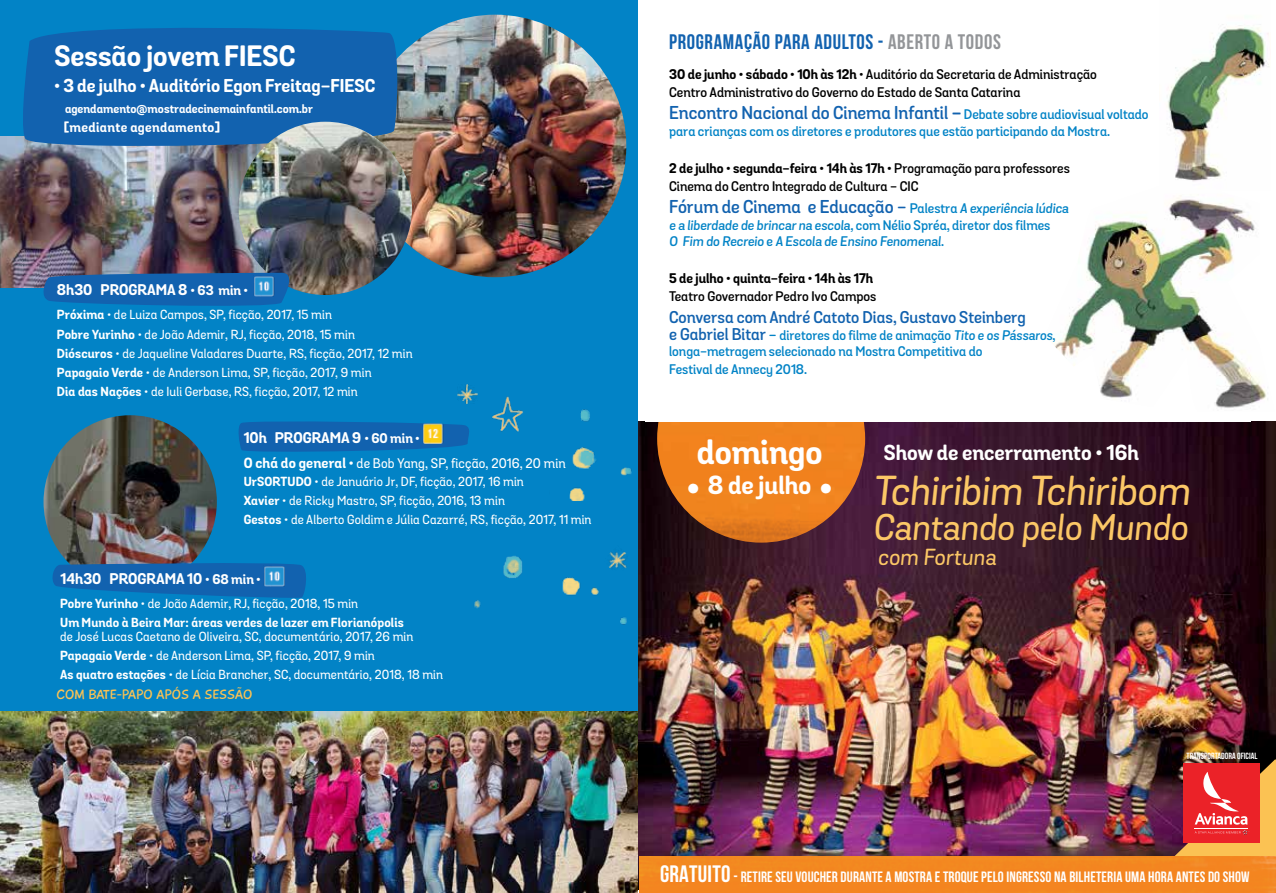
<style>
.page{position:relative;width:1276px;height:893px;background:#fff}
.page>*{position:absolute;margin:0;border:0;box-sizing:border-box;transform-origin:0 0}
.t1{font:italic 500 40.5px "Grota Sans Alt Rounded";color:#fbc766}
.t2{font:italic 500 36px "Grota Sans Alt Rounded";color:#fbc766}
.t3{font:700 33.6px "Grota Sans Alt Rounded";color:#fff}
.t4{font:700 28.5px "Grota Sans Alt Rounded";color:#fff}
.t5{font:700 25.2px "Grota Sans Alt Rounded";color:#fff}
.t6{font:italic 500 22.5px "Grota Sans Alt Rounded";letter-spacing:.01em;color:#fbc766}
.t7{font:700 21px "Bebas Neue";letter-spacing:.03em;color:#1262af}
.t8{font:700 21px "Grota Sans Alt Rounded";color:#fff}
.t9{font:600 18px "Grota Sans Alt Rounded";color:#1262af}
.t10{font:700 18px "Grota Sans Alt Rounded";color:#fff}
.t11{font:600 16.5px "Grota Sans Alt Rounded";color:#1262af}
.t12{font:700 15px "Bebas Neue";letter-spacing:.01em;color:#fff}
.t13{font:700 15px "Grota Sans Alt Rounded";color:#fff}
.t14{font:600 13.5px/18px "Grota Sans Alt Rounded";color:#000}
.t15{font:600 13.5px/16.5px "Grota Sans Alt Rounded";color:#0283c6}
.t16{font:italic 600 13.5px/16.5px "Grota Sans Alt Rounded";color:#0283c6}
.t17{font:700 13.5px "Grota Sans Alt Rounded";letter-spacing:.025em;color:#fff}
.t18{font:500 13.5px "Grota Sans Alt Rounded";letter-spacing:.01em;color:#fff}
.t19{font:700 13.5px "Grota Sans Alt Rounded";color:#000}
.t20{font:13.5px "Playtime With Hot Toddies";color:#fbc253}
.t21{font:500 12.75px/19px "Grota Sans Alt Rounded";letter-spacing:.01em;color:#fff}
.t22{font:700 12.75px/19px "Grota Sans Alt Rounded";letter-spacing:.01em;color:#fff}
.t23{font:700 12px "Grota Sans Alt Rounded";color:#fff}
.t24{font:700 9px "Bebas Neue";color:#fff}
.s1{font-size:15px}
.s2{font-weight:700}
.s3{font-weight:700;font-size:14.25px}
.s4{font-weight:500}
.s5{color:#939598}
.s6{font-size:13.5px;color:#0283c6}
.s7{font-style:italic;font-size:13.5px;color:#0283c6}
.s8{font-style:normal}
.s9{font-size:16.5px;color:#1262af}
.s10{font-style:italic}
.s11{font-size:42px}
.s12{font-size:23.7px}
.s13{font-size:16.35px}
</style>
<div class="page">
<img style="left:638px;top:421px;width:638px;height:469px">
<img style="left:657px;top:335px;width:208px;height:208px;border-radius:104px">
<svg style="left:1168px;top:759px;width:108px;height:98px;background:#d05340"></svg>
<div style="left:639px;top:857px;width:637px;height:36px;background:#f38620"></div>
<div style="left:645px;top:307px;width:606px;height:114px;background:#fff"></div>
<img style="left:1054px;top:195px;width:214px;height:214px">
<div style="left:0;top:0;width:638px;height:891px;background:#0283c6"></div>
<svg style="left:238px;top:421px;width:231px;height:31px;background:#0f66b1"></svg>
<img style="left:422px;top:423px;width:21px;height:21px">
<img style="left:0;top:137px;width:266px;height:150px">
<img style="left:364px;top:15px;width:262px;height:262px;border-radius:131px">
<svg style="left:18px;top:28px;width:383px;height:124px;background:#1866ae"></svg>
<img style="left:44px;top:415px;width:173px;height:173px;border-radius:87px">
<img style="left:239px;top:122px;width:173px;height:173px;border-radius:87px">
<svg style="left:40px;top:272px;width:257px;height:34px;background:#1864ab"></svg>
<img style="left:253px;top:276px;width:21px;height:20px">
<svg style="left:52px;top:561px;width:254px;height:37px"></svg>
<img style="left:264px;top:566px;width:20px;height:20px">
<img style="left:492px;top:396px;width:31px;height:36px">
<img style="left:0;top:711px;width:638px;height:182px">
<img style="left:474px;top:556px;width:153px;height:69px">
<img style="left:457px;top:384px;width:20px;height:20px">
<img style="left:602px;top:552px;width:25px;height:24px">
<img style="left:1168px;top:24px;width:102px;height:158px">
<img style="left:569px;top:409px;width:90px;height:94px">
<h3 class="t4" style="left:54px;top:38px;width:242px">Sessão jovem FIESC</h3>
<h3 class="t10" style="left:54px;top:75px;width:323px">• 3 de julho • Auditório Egon Freitag-FIESC</h3>
<p class="t23" style="left:65px;top:101px;width:250px">agendamento@mostradecinemainfantil.com.br</p>
<p class="t17" style="left:64px;top:119px;width:158px">[mediante agendamento]</p>
<p class="t13" style="left:57px;top:280px;width:54px">8h30 programa</p>
<p class="t17" style="left:178px;top:282px;width:71px"><span class="s1">8</span> • 63 min •</p>
<p class="t21" style="left:57px;top:306px;width:357px"><span class="s2">Próxima</span> • de Luiza Campos, SP, ficção, 2017, 15 min<br><span class="s2">Pobre Yurinho</span> • de João Ademir, RJ, ficção, 2018, 15 min <span class="s2">Dióscuros</span> • de Jaqueline Valadares Duarte, RS, ficção, 2017, 12 min <span class="s2">Papagaio Verde</span> • de Anderson Lima, SP, ficção, 2017, 9 min<br><span class="s2">Dia das Nações</span> • de Iuli Gerbase, RS, ficção, 2017, 12 min</p>
<p class="t13" style="left:244px;top:428px;width:42px">10h programa</p>
<p class="t17" style="left:352px;top:429px;width:69px"><span class="s1">9</span> • 60 min •</p>
<p class="t18" style="left:244px;top:455px;width:323px"><span class="s3">O chá do general •</span> de Bob Yang, SP, ficção, 2016, 20 min</p>
<p class="t21" style="left:244px;top:473px;width:349px"><span class="s2">UrSORTUDO</span> • de Januário Jr, DF, ficção, 2017, 16 min<br><span class="s2">Xavier</span> • de Ricky Mastro, SP, ficção, 2016, 13 min<br><span class="s2">Gestos</span> • de Alberto Goldim e Júlia Cazarré, RS, ficção, 2017, 11 min</p>
<p class="t13" style="left:61px;top:569px;width:60px">14h30 programa</p>
<p class="t17" style="left:187px;top:570px;width:75px"><span class="s1">10</span> • 68 min •</p>
<p class="t22" style="left:60px;top:595px;width:345px">Pobre Yurinho <span class="s4">• de João Ademir, RJ, ficção, 2018, 15 min<br></span>Um Mundo à Beira Mar: áreas verdes de lazer em Florianópolis</p>
<p class="t21" style="left:60px;top:627px;width:384px">de José Lucas Caetano de Oliveira, SC, documentário, 2017, 26 min<br><span class="s2">Papagaio Verde</span> • de Anderson Lima, SP, ficção, 2017, 9 min<br><span class="s2">As quatro estações</span> • de Lícia Brancher, SC, documentário, 2018, 18 min</p>
<p class="t20" style="left:57px;top:686px;width:197px">COM BATE-PAPO APÓS A SESSÃO</p>
<h3 class="t7" style="left:669px;top:30px;width:333px">PROGRAMAÇÃO PARA ADULTOS - <span class="s5">ABERTO A TODOS</span></h3>
<p class="t14" style="left:669px;top:66px;width:429px"><span class="s2">30 de junho • sábado • 10h às 12h</span> • Auditório da Secretaria de Administração<br>Centro Administrativo do Governo do Estado de Santa Catarina</p>
<h3 class="t9" style="left:669px;top:102px;width:481px">Encontro Nacional do Cinema Infantil <span class="s2">-</span> <span class="s6">Debate sobre audiovisual voltado</span></h3>
<p class="t15" style="left:669px;top:123px;width:442px">para crianças com os diretores e produtores que estão participando da Mostra.</p>
<p class="t14" style="left:669px;top:160px;width:402px"><span class="s2">2 de julho • segunda-feira • 14h às 17h •</span> Programação para professores<br>Cinema do Centro Integrado de Cultura - CIC</p>
<h3 class="t9" style="left:669px;top:196px;width:401px">Fórum de Cinema e Educação - <span class="s6">Palestra</span> <span class="s7">A experiência lúdica</span></h3>
<p class="t16" style="left:669px;top:217px;width:383px">e a liberdade de brincar na escola, <span class="s8">com Nélio Spréa, diretor dos filmes<br></span>O Fim do Recreio <span class="s8">e</span> A Escola de Ensino Fenomenal<span class="s8">.</span></p>
<p class="t19" style="left:669px;top:270px;width:206px">5 de julho • quinta-feira • 14h às 17h</p>
<p class="t14" style="left:669px;top:288px;width:209px">Teatro Governador Pedro Ivo Campos</p>
<p class="t11" style="left:669px;top:307px;width:358px">Conversa com André Catoto Dias, Gustavo Steinberg</p>
<p class="t15" style="left:669px;top:328px;width:388px"><span class="s9">e Gabriel Bitar</span> <span class="s1">-</span> diretores do filme de animação <span class="s10">Tito e os Pássaros</span>, longa-metragem selecionado na Mostra Competitiva do</p>
<p class="t15" style="left:669px;top:362px;width:140px">Festival de Annecy 2018.</p>
<h3 class="t3" style="left:696px;top:431px;width:127px">domingo</h3>
<h3 class="t5" style="left:686px;top:469px;width:149px"><span class="s11">•</span> 8 de julho <span class="s11">•</span></h3>
<h3 class="t8" style="left:884px;top:440px;width:256px">Show de encerramento • 16h</h3>
<h1 class="t1" style="left:873px;top:467px;width:318px">Tchiribim Tchiribom</h1>
<h2 class="t2" style="left:873px;top:505px;width:316px">Cantando pelo Mundo</h2>
<h3 class="t6" style="left:878px;top:544px;width:120px">com Fortuna</h3>
<p class="t24" style="left:1186px;top:751px;width:72px">TRANSPORTADORA OFICIAL</p>
<p class="t12" style="left:660px;top:869px;width:591px"><span class="s12">GRATUITO</span> <span class="s13">-</span> RETIRE SEU VOUCHER DURANTE A MOSTRA E TROQUE PELO INGRESSO NA BILHETERIA UMA HORA ANTES DO SHOW</p>
</div>
